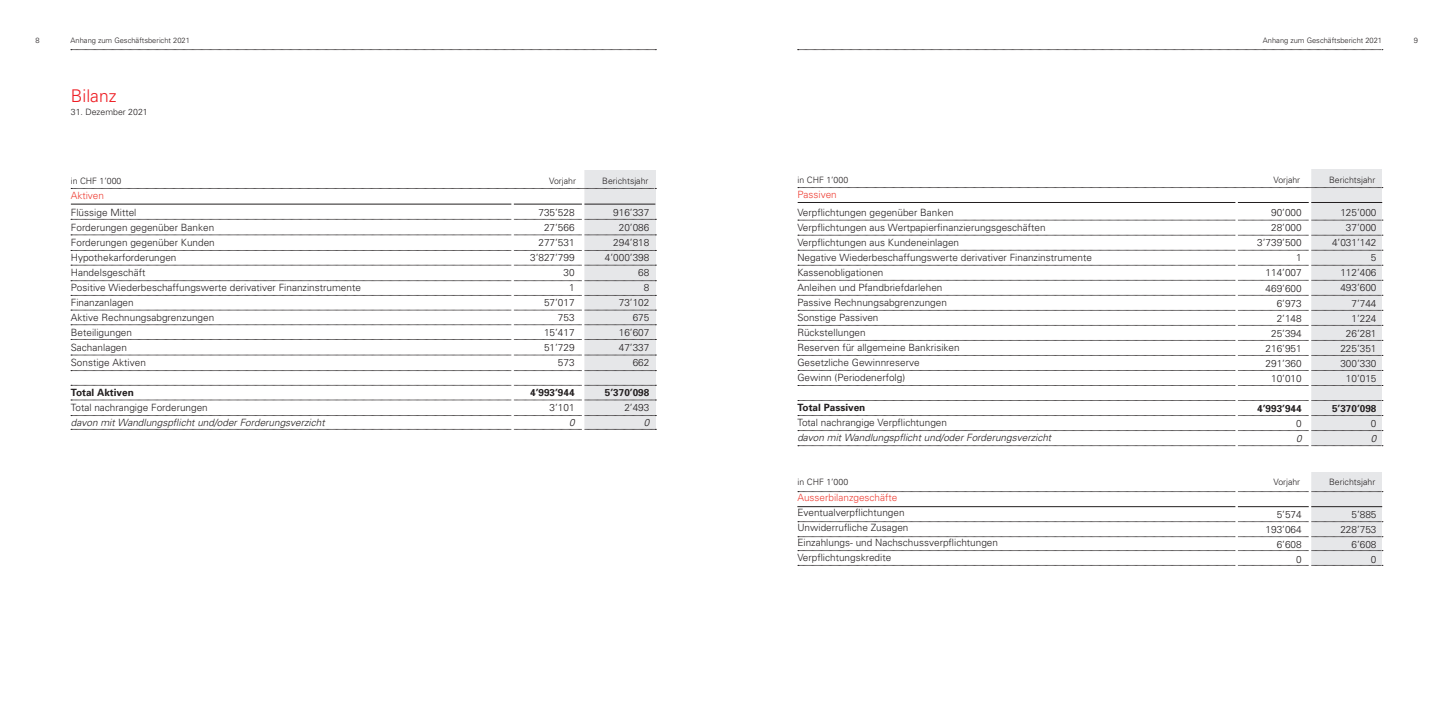
<style>
.page{position:relative;width:1453px;height:727px;background:#fff}
.page>*{position:absolute;margin:0;border:0;box-sizing:border-box;transform-origin:0 0}
.t1{font:300 17.5px "Univers";color:#ee1d23}
.t2{font:300 10px/15px "Univers";color:#231f20;text-align:right}
.t3{font:italic 300 10px "Univers";color:#231f20}
.t4{font:700 10px "Univers";color:#231f20}
.t5{font:300 10px "Univers";color:#ee3e34}
.t6{font:300 8.75px "Univers";color:#231f20}
.t7{font:300 7.5px "Univers";color:#231f20}
</style>
<div class="page">
<svg style="left:71px;top:49px;width:585px;height:1px"></svg>
<svg style="left:797px;top:49px;width:586px;height:1px"></svg>
<div style="left:1311px;top:170px;width:71px;height:275px;background:#e6e7e9"></div>
<svg style="left:798px;top:445px;width:585px;height:1px"></svg>
<div style="left:1311px;top:472px;width:71px;height:93px;background:#e6e7e9"></div>
<svg style="left:798px;top:550px;width:585px;height:1px"></svg>
<svg style="left:798px;top:565px;width:585px;height:1px"></svg>
<div style="left:584px;top:170px;width:72px;height:259px;background:#e6e7e9"></div>
<hr style="left:798px;top:202px;width:584px;height:1px;background:#231f20">
<hr style="left:71px;top:204px;width:584px;height:1px;background:#231f20">
<svg style="left:71px;top:219px;width:585px;height:1px"></svg>
<svg style="left:71px;top:234px;width:585px;height:1px"></svg>
<svg style="left:71px;top:250px;width:585px;height:1px"></svg>
<svg style="left:71px;top:265px;width:585px;height:1px"></svg>
<svg style="left:71px;top:280px;width:585px;height:1px"></svg>
<svg style="left:71px;top:295px;width:585px;height:1px"></svg>
<svg style="left:71px;top:310px;width:585px;height:1px"></svg>
<svg style="left:71px;top:324px;width:585px;height:1px"></svg>
<svg style="left:71px;top:339px;width:585px;height:1px"></svg>
<svg style="left:71px;top:354px;width:585px;height:1px"></svg>
<svg style="left:71px;top:370px;width:585px;height:1px"></svg>
<svg style="left:71px;top:385px;width:585px;height:1px"></svg>
<svg style="left:71px;top:399px;width:585px;height:1px"></svg>
<svg style="left:71px;top:415px;width:585px;height:1px"></svg>
<svg style="left:71px;top:429px;width:585px;height:1px"></svg>
<hr style="left:511px;top:162px;width:3px;height:317px;background:#fff">
<hr style="left:582px;top:162px;width:2px;height:317px;background:#fff">
<svg style="left:798px;top:220px;width:585px;height:1px"></svg>
<svg style="left:798px;top:235px;width:585px;height:1px"></svg>
<svg style="left:798px;top:250px;width:585px;height:1px"></svg>
<svg style="left:798px;top:265px;width:585px;height:1px"></svg>
<svg style="left:798px;top:280px;width:585px;height:1px"></svg>
<svg style="left:798px;top:295px;width:585px;height:1px"></svg>
<svg style="left:798px;top:310px;width:585px;height:1px"></svg>
<svg style="left:798px;top:325px;width:585px;height:1px"></svg>
<svg style="left:798px;top:340px;width:585px;height:1px"></svg>
<svg style="left:798px;top:355px;width:585px;height:1px"></svg>
<svg style="left:798px;top:370px;width:585px;height:1px"></svg>
<svg style="left:798px;top:385px;width:585px;height:1px"></svg>
<svg style="left:798px;top:400px;width:585px;height:1px"></svg>
<svg style="left:798px;top:415px;width:585px;height:1px"></svg>
<svg style="left:798px;top:430px;width:585px;height:1px"></svg>
<svg style="left:798px;top:491px;width:585px;height:1px"></svg>
<svg style="left:798px;top:521px;width:585px;height:1px"></svg>
<svg style="left:798px;top:536px;width:585px;height:1px"></svg>
<hr style="left:797px;top:506px;width:585px;height:1px;background:#231f20">
<hr style="left:1235px;top:162px;width:3px;height:404px;background:#fff">
<hr style="left:1309px;top:162px;width:2px;height:404px;background:#fff">
<svg style="left:71px;top:188px;width:585px;height:1px"></svg>
<svg style="left:798px;top:187px;width:585px;height:1px"></svg>
<p class="t7" style="left:35px;top:35px;width:6px">8</p>
<p class="t7" style="left:71px;top:35px;width:121px">Anhang zum Geschäftsbericht 2021</p>
<p class="t7" style="left:1263px;top:35px;width:121px">Anhang zum Geschäftsbericht 2021</p>
<p class="t7" style="left:1414px;top:35px;width:6px">9</p>
<h1 class="t1" style="left:71px;top:85px;width:47px">Bilanz</h1>
<p class="t6" style="left:71px;top:106px;width:78px">31. Dezember 2021</p>
<p class="t6" style="left:71px;top:175px;width:52px">in CHF 1’000</p>
<p class="t6" style="left:549px;top:175px;width:28px">Vorjahr</p>
<p class="t6" style="left:602px;top:175px;width:48px">Berichtsjahr</p>
<p class="t6" style="left:798px;top:174px;width:52px">in CHF 1’000</p>
<p class="t6" style="left:1273px;top:174px;width:28px">Vorjahr</p>
<p class="t6" style="left:1329px;top:174px;width:48px">Berichtsjahr</p>
<p class="t5" style="left:71px;top:189px;width:35px">Aktiven</p>
<p class="t5" style="left:797px;top:188px;width:41px">Passiven</p>
<p class="t2" style="left:530px;top:204px;width:46px">735’528<br>27’566<br>277’531<br>3’827’799<br>30<br>1<br>57’017<br>753<br>15’417<br>51’729<br>573</p>
<p class="t4" style="left:530px;top:386px;width:46px">4’993’944</p>
<p class="t2" style="left:550px;top:399px;width:27px">3’101</p>
<p class="t3" style="left:569px;top:416px;width:7px">0</p>
<p class="t2" style="left:797px;top:204px;width:296px;text-align:left">Verpflichtungen gegenüber Banken<br>Verpflichtungen aus Wertpapierfinanzierungsgeschäften Verpflichtungen aus Kundeneinlagen<br>Negative Wiederbeschaffungswerte derivativer Finanzinstrumente Kassenobligationen<br>Anleihen und Pfandbriefdarlehen<br>Passive Rechnungsabgrenzungen<br>Sonstige Passiven<br>Rückstellungen<br>Reserven für allgemeine Bankrisiken<br>Gesetzliche Gewinnreserve<br>Gewinn (Periodenerfolg)</p>
<p class="t4" style="left:797px;top:400px;width:69px">Total Passiven</p>
<p class="t2" style="left:797px;top:414px;width:151px">Total nachrangige Verpflichtungen</p>
<p class="t3" style="left:797px;top:431px;width:255px">davon mit Wandlungspflicht und/oder Forderungsverzicht</p>
<p class="t2" style="left:71px;top:204px;width:292px;text-align:left">Flüssige Mittel<br>Forderungen gegenüber Banken<br>Forderungen gegenüber Kunden<br>Hypothekarforderungen<br>Handelsgeschäft<br>Positive Wiederbeschaffungswerte derivativer Finanzinstrumente<br>Finanzanlagen<br>Aktive Rechnungsabgrenzungen<br>Beteiligungen<br>Sachanlagen<br>Sonstige Aktiven</p>
<p class="t4" style="left:71px;top:386px;width:64px">Total Aktiven</p>
<p class="t2" style="left:71px;top:399px;width:138px">Total nachrangige Forderungen</p>
<p class="t3" style="left:71px;top:416px;width:255px">davon mit Wandlungspflicht und/oder Forderungsverzicht</p>
<p class="t2" style="left:605px;top:204px;width:46px">916’337<br>20’086<br>294’818<br>4’000’398<br>68<br>8<br>73’102<br>675<br>16’607<br>47’337<br>662</p>
<p class="t4" style="left:605px;top:386px;width:46px">5’370’098</p>
<p class="t2" style="left:624px;top:399px;width:27px">2’493</p>
<p class="t3" style="left:644px;top:416px;width:7px">0</p>
<p class="t2" style="left:1257px;top:205px;width:46px">90’000<br>28’000<br>3’739’500<br>1<br>114’007<br>469’600<br>6’973<br>2’148<br>25’394<br>216’951<br>291’360<br>10’010</p>
<p class="t4" style="left:1257px;top:401px;width:46px">4’993’944</p>
<p class="t2" style="left:1296px;top:415px;width:7px">0</p>
<p class="t3" style="left:1296px;top:432px;width:7px">0</p>
<p class="t2" style="left:1332px;top:205px;width:46px">125’000<br>37’000<br>4’031’142<br>5<br>112’406<br>493’600<br>7’744<br>1’224<br>26’281<br>225’351<br>300’330<br>10’015</p>
<p class="t4" style="left:1332px;top:401px;width:46px">5’370’098</p>
<p class="t2" style="left:1371px;top:415px;width:7px">0</p>
<p class="t3" style="left:1371px;top:432px;width:7px">0</p>
<p class="t6" style="left:798px;top:477px;width:52px">in CHF 1’000</p>
<p class="t6" style="left:1273px;top:477px;width:28px">Vorjahr</p>
<p class="t6" style="left:1329px;top:477px;width:48px">Berichtsjahr</p>
<p class="t5" style="left:797px;top:491px;width:102px">Ausserbilanzgeschäfte</p>
<p class="t2" style="left:797px;top:505px;width:202px;text-align:left">Eventualverpflichtungen<br>Unwiderrufliche Zusagen<br>Einzahlungs- und Nachschussverpflichtungen<br>Verpflichtungskredite</p>
<p class="t2" style="left:1265px;top:506px;width:38px">5’574<br>193’064<br>6’608<br>0</p>
<p class="t2" style="left:1340px;top:506px;width:38px">5’885<br>228’753<br>6’608<br>0</p>
</div>
